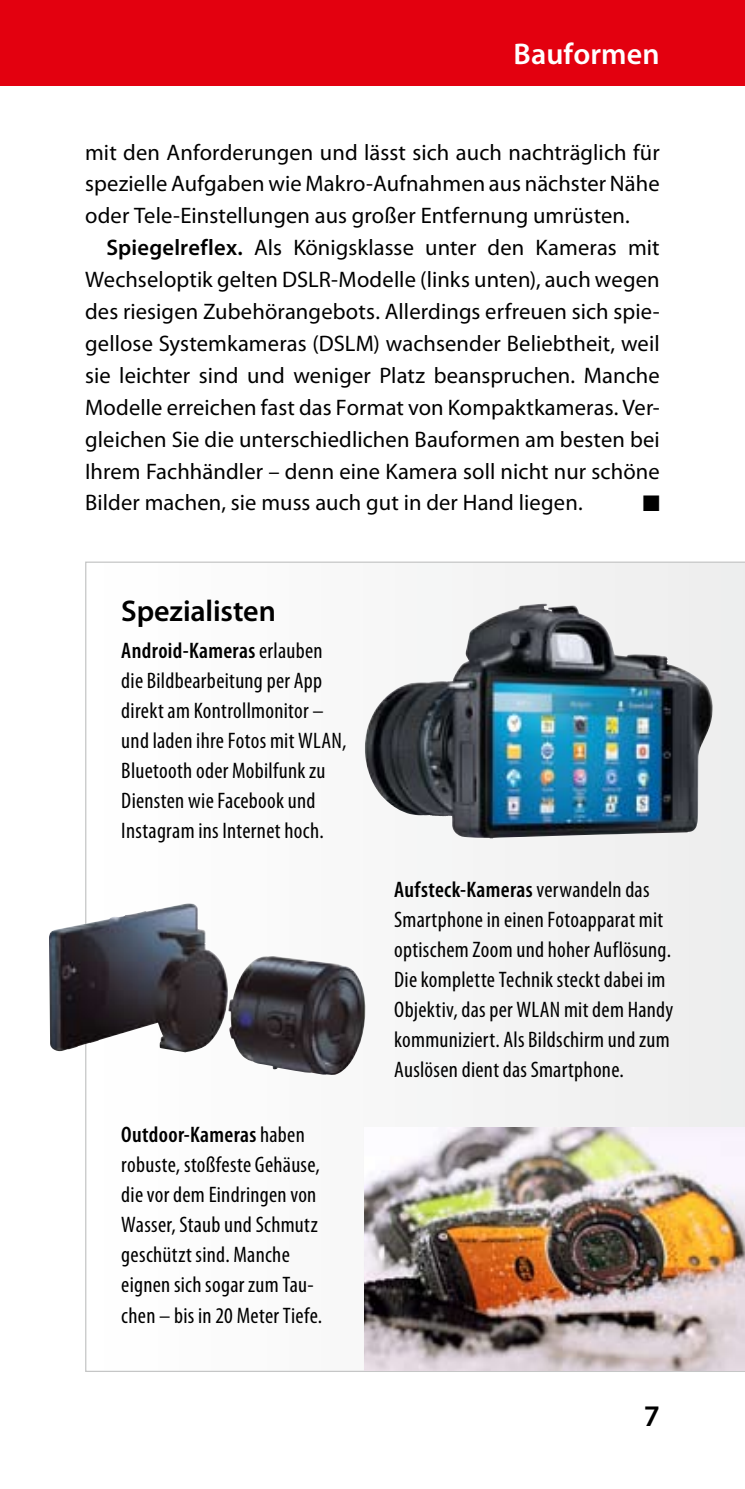
<style>
.page{position:relative;width:745px;height:1489px;background:#fff}
.page>*{position:absolute;margin:0;border:0;box-sizing:border-box;transform-origin:0 0}
.t1{font:600 30px "Myriad Pro";letter-spacing:-.005em;color:#000}
.t2{font:600 30px "Myriad Pro";letter-spacing:.005em;color:#fff}
.t3{font:22.5px/32px "Myriad Pro";letter-spacing:.005em;color:#000;text-align:justify}
.t4{font:condensed 22.5px/30px "Myriad Pro";letter-spacing:.01em;color:#000}
.t5{font:22.5px "Zapf Dingbats ITC";color:#000}
.s1{font-weight:600}
</style>
<div class="page">
<div style="left:0;top:0;width:744px;height:85px;background:#e3000f"></div>
<svg style="left:85px;top:561px;width:659px;height:810px"></svg>
<img style="left:49px;top:903px;width:317px;height:171px">
<img style="left:364px;top:603px;width:342px;height:235px">
<img style="left:364px;top:1127px;width:380px;height:243px">
<h1 class="t2" style="left:513px;top:37px;width:148px">Bauformen</h1>
<p class="t3" style="left:85px;top:136px;width:576px">mit den Anforderungen und lässt sich auch nachträglich für spezielle Aufgaben wie Makro-Aufnahmen aus nächster Nähe oder Tele-Einstellungen aus großer Entfernung umrüsten.</p>
<p class="t3" style="left:85px;top:231px;width:576px;text-indent:21px"><span class="s1">Spiegelreflex.</span> Als Königsklasse unter den Kameras mit Wechseloptik gelten DSLR-Modelle (links unten), auch wegen des riesigen Zubehörangebots. Allerdings erfreuen sich spie&shy;gellose Systemkameras (DSLM) wachsender Beliebtheit, weil sie leichter sind und weniger Platz beanspruchen. Manche Modelle erreichen fast das Format von Kompaktkameras. Ver&shy;gleichen Sie die unterschiedlichen Bauformen am besten bei Ihrem Fachhändler – denn eine Kamera soll nicht nur schöne Bilder machen, sie muss auch gut in der Hand liegen.</p>
<p class="t5" style="left:642px;top:492px;width:19px">■</p>
<h1 class="t1" style="left:121px;top:594px;width:156px">Spezialisten</h1>
<p class="t4" style="left:121px;top:636px;width:226px"><span class="s1">Android-Kameras</span> erlauben die Bildbearbeitung per App direkt am Kontrollmonitor – und laden ihre Fotos mit WLAN,<br>Bluetooth oder Mobilfunk zu<br>Diensten wie Facebook und<br>Instagram ins Internet hoch.</p>
<p class="t4" style="left:121px;top:1120px;width:202px"><span class="s1">Outdoor-Kameras</span> haben robuste, stoßfeste Gehäuse, die vor dem Eindringen von<br>Wasser, Staub und Schmutz geschützt sind. Manche eignen sich sogar zum Tau&shy;chen – bis in 20 Meter Tiefe.</p>
<p class="t4" style="left:394px;top:874px;width:280px"><span class="s1">Aufsteck-Kameras</span> verwandeln das Smartphone in einen Fotoapparat mit optischem Zoom und hoher Auflösung.<br>Die komplette Technik steckt dabei im Objektiv, das per WLAN mit dem Handy kommuniziert. Als Bildschirm und zum Auslösen dient das Smartphone.</p>
<h1 class="t1" style="left:643px;top:1399px;width:18px">7</h1>
</div>
